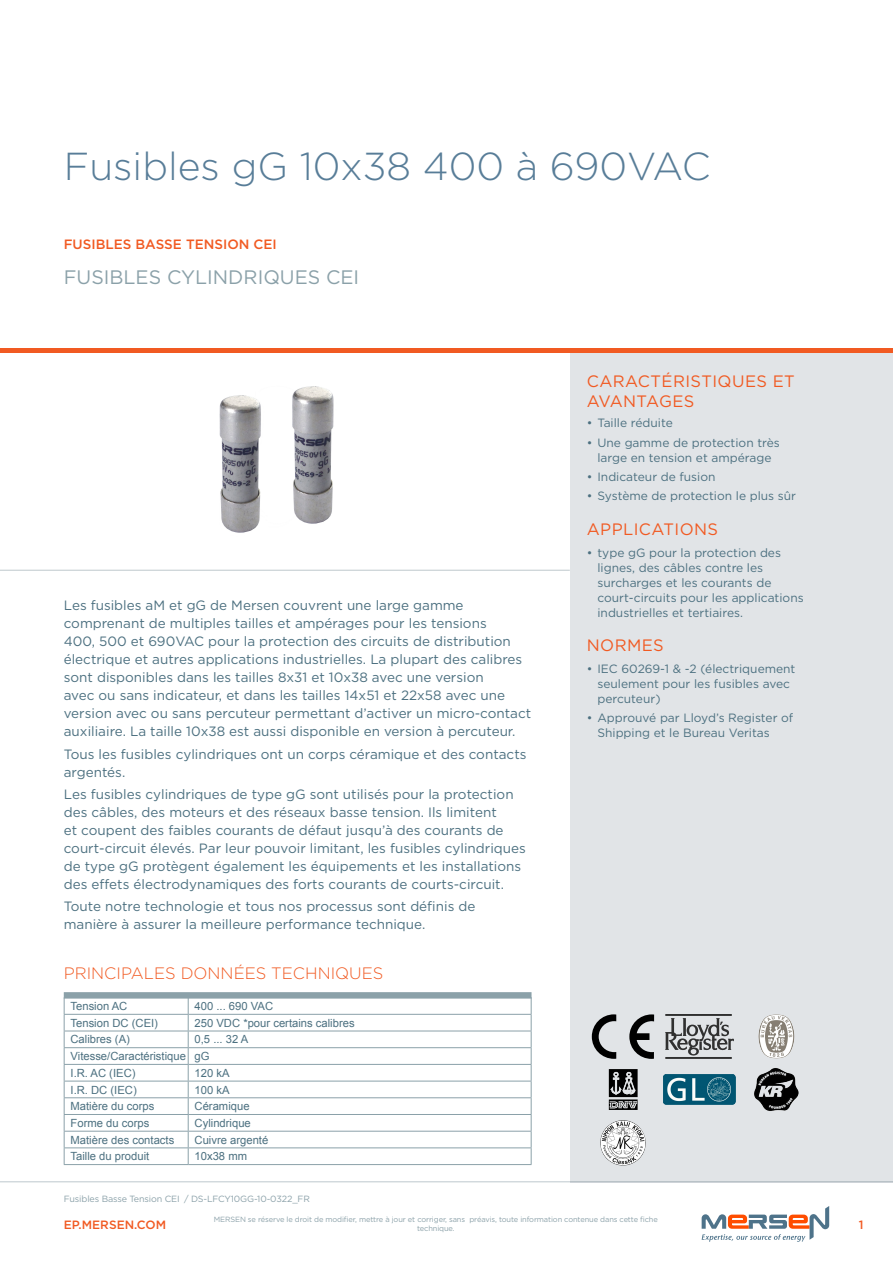
<style>
.page{position:relative;width:893px;height:1263px;background:#fff}
.page>*{position:absolute;margin:0;border:0;box-sizing:border-box;transform-origin:0 0}
.t1{font:300 39px "Gotham";color:#587d98}
.t2{font:19.5px "Gotham";color:#8ba1a9}
.t3{font:16.5px/19.8px "Gotham";letter-spacing:.025em;color:#f15a22}
.t4{font:300 16.5px "Gotham";color:#f15a22}
.t5{font:13.5px/18px "Gotham";color:#4c7080}
.t6{font:500 13.5px "Gotham";color:#f15a22}
.t7{font:12px/15px "Gotham";color:#4c7080}
.t8{font:500 12px "Gotham";color:#f15a22}
.t9{font:11.25px/16.6px "Arial";color:#4c7080}
.t10{font:9px "Gotham";letter-spacing:-.015em;color:#8ba1a9}
.t11{font:7.5px/9px "Gotham";letter-spacing:-.015em;color:#8ba1a9;text-align:center}
</style>
<div class="page">
<hr style="left:0;top:1181px;width:893px;height:1px;background:#bec8cd">
<div style="left:570px;top:353px;width:323px;height:829px;background:#e1e4e7"></div>
<hr style="left:0;top:349px;width:893px;height:4px;background:#f15a22">
<hr style="left:0;top:570px;width:570px;height:1px;background:#bec8cd">
<svg style="left:702px;top:1206px;width:127px;height:36px"></svg>
<div style="left:64px;top:992px;width:467px;height:6px;background:#8ba1a9"></div>
<hr style="left:64px;top:1014px;width:124px;height:1px;background:#8ba1a9">
<hr style="left:188px;top:1014px;width:343px;height:1px;background:#8ba1a9">
<hr style="left:64px;top:1031px;width:124px;height:1px;background:#8ba1a9">
<hr style="left:188px;top:1031px;width:343px;height:1px;background:#8ba1a9">
<hr style="left:64px;top:1047px;width:124px;height:1px;background:#8ba1a9">
<hr style="left:188px;top:1047px;width:343px;height:1px;background:#8ba1a9">
<hr style="left:64px;top:1064px;width:124px;height:1px;background:#8ba1a9">
<hr style="left:188px;top:1064px;width:343px;height:1px;background:#8ba1a9">
<hr style="left:64px;top:1081px;width:124px;height:1px;background:#8ba1a9">
<hr style="left:188px;top:1081px;width:343px;height:1px;background:#8ba1a9">
<hr style="left:64px;top:1097px;width:124px;height:1px;background:#8ba1a9">
<hr style="left:188px;top:1097px;width:343px;height:1px;background:#8ba1a9">
<hr style="left:64px;top:1114px;width:124px;height:1px;background:#8ba1a9">
<hr style="left:188px;top:1114px;width:343px;height:1px;background:#8ba1a9">
<hr style="left:64px;top:1131px;width:124px;height:1px;background:#8ba1a9">
<hr style="left:188px;top:1131px;width:343px;height:1px;background:#8ba1a9">
<hr style="left:64px;top:1147px;width:124px;height:1px;background:#8ba1a9">
<svg style="left:64px;top:998px;width:1px;height:166px"></svg>
<hr style="left:64px;top:1164px;width:124px;height:1px;background:#8ba1a9">
<hr style="left:188px;top:1147px;width:343px;height:1px;background:#8ba1a9">
<svg style="left:188px;top:998px;width:1px;height:166px"></svg>
<svg style="left:531px;top:998px;width:1px;height:166px"></svg>
<hr style="left:188px;top:1164px;width:343px;height:1px;background:#8ba1a9">
<img style="left:219px;top:386px;width:115px;height:147px">
<svg style="left:629px;top:1014px;width:25px;height:45px"></svg>
<svg style="left:592px;top:1014px;width:24px;height:45px"></svg>
<img style="left:758px;top:1014px;width:36px;height:45px">
<img style="left:663px;top:1074px;width:73px;height:31px">
<img style="left:601px;top:1121px;width:44px;height:44px">
<img style="left:666px;top:1014px;width:67px;height:45px">
<img style="left:608px;top:1069px;width:30px;height:41px">
<img style="left:754px;top:1068px;width:45px;height:43px">
<h1 class="t1" style="left:64px;top:142px;width:648px">Fusibles gG 10x38 400 à 690VAC</h1>
<p class="t6" style="left:64px;top:235px;width:215px">FUSIBLES BASSE TENSION CEI</p>
<h2 class="t2" style="left:64px;top:264px;width:297px">FUSIBLES CYLINDRIQUES CEI</h2>
<p class="t5" style="left:64px;top:596px;width:469px">Les fusibles aM et gG de Mersen couvrent une large gamme comprenant de multiples tailles et ampérages pour les tensions<br>400, 500 et 690VAC pour la protection des circuits de distribution électrique et autres applications industrielles. La plupart des calibres sont disponibles dans les tailles 8x31 et 10x38 avec une version<br>avec ou sans indicateur, et dans les tailles 14x51 et 22x58 avec une version avec ou sans percuteur permettant d’activer un micro-contact auxiliaire. La taille 10x38 est aussi disponible en version à percuteur.</p>
<p class="t5" style="left:64px;top:744px;width:464px">Tous les fusibles cylindriques ont un corps céramique et des contacts argentés.</p>
<p class="t5" style="left:64px;top:785px;width:464px">Les fusibles cylindriques de type gG sont utilisés pour la protection des câbles, des moteurs et des réseaux basse tension. Ils limitent<br>et coupent des faibles courants de défaut jusqu’à des courants de court-circuit élevés. Par leur pouvoir limitant, les fusibles cylindriques de type gG protègent également les équipements et les installations des effets électrodynamiques des forts courants de courts-circuit.</p>
<p class="t5" style="left:64px;top:897px;width:413px">Toute notre technologie et tous nos processus sont définis de manière à assurer la meilleure performance technique.</p>
<p class="t4" style="left:64px;top:962px;width:321px">PRINCIPALES DONNÉES TECHNIQUES</p>
<p class="t9" style="left:71px;top:998px;width:58px">Tension AC</p>
<p class="t9" style="left:195px;top:998px;width:80px">400 ... 690 VAC</p>
<p class="t9" style="left:71px;top:1014px;width:89px">Tension DC (CEI)</p>
<p class="t9" style="left:195px;top:1014px;width:162px">250 VDC *pour certains calibres</p>
<p class="t9" style="left:71px;top:1031px;width:61px">Calibres (A)</p>
<p class="t9" style="left:71px;top:1031px;width:179px;text-indent:124px">0,5 ... 32 A<br>Vitesse/Caractéristique gG<br>I.R. AC (IEC)</p>
<p class="t9" style="left:195px;top:1065px;width:37px">120 kA</p>
<p class="t9" style="left:71px;top:1081px;width:68px">I.R. DC (IEC)</p>
<p class="t9" style="left:195px;top:1081px;width:37px">100 kA</p>
<p class="t9" style="left:71px;top:1098px;width:85px">Matière du corps</p>
<p class="t9" style="left:195px;top:1098px;width:57px">Céramique</p>
<p class="t9" style="left:71px;top:1115px;width:80px">Forme du corps</p>
<p class="t9" style="left:195px;top:1115px;width:58px">Cylindrique</p>
<p class="t9" style="left:71px;top:1131px;width:105px">Matière des contacts</p>
<p class="t9" style="left:195px;top:1131px;width:75px">Cuivre argenté</p>
<p class="t9" style="left:71px;top:1148px;width:80px">Taille du produit</p>
<p class="t9" style="left:195px;top:1148px;width:54px">10x38 mm</p>
<p class="t3" style="left:587px;top:371px;width:209px">CARACTÉRISTIQUES ET<br>AVANTAGES</p>
<p class="t7" style="left:587px;top:415px;width:87px">• Taille réduite</p>
<p class="t7" style="left:587px;top:435px;width:195px;text-align:center">• Une gamme de protection très large en tension et ampérage</p>
<p class="t7" style="left:587px;top:469px;width:130px">• Indicateur de fusion</p>
<p class="t7" style="left:587px;top:488px;width:211px">• Système de protection le plus sûr</p>
<p class="t3" style="left:587px;top:519px;width:133px">APPLICATIONS</p>
<p class="t7" style="left:597px;top:545px;width:208px;text-indent:-11px">• type gG pour la protection des lignes, des câbles contre les surcharges et les courants de court-circuits pour les applications industrielles et tertiaires.</p>
<p class="t3" style="left:587px;top:635px;width:78px">NORMES</p>
<p class="t7" style="left:597px;top:661px;width:200px;text-indent:-11px">• IEC 60269-1 &amp; -2 (électriquement seulement pour les fusibles avec percuteur)</p>
<p class="t7" style="left:597px;top:710px;width:197px;text-indent:-11px">• Approuvé par Lloyd’s Register of<br>Shipping et le Bureau Veritas</p>
<p class="t10" style="left:64px;top:1193px;width:248px">Fusibles Basse Tension CEI / DS-LFCY10GG-10-0322_FR</p>
<p class="t8" style="left:64px;top:1217px;width:104px">EP.MERSEN.COM</p>
<p class="t8" style="left:859px;top:1217px;width:6px">1</p>
<p class="t11" style="left:214px;top:1215px;width:446px">MERSEN se réserve le droit de modifier, mettre à jour et corriger, sans préavis, toute information contenue dans cette fiche technique.</p>
</div>
